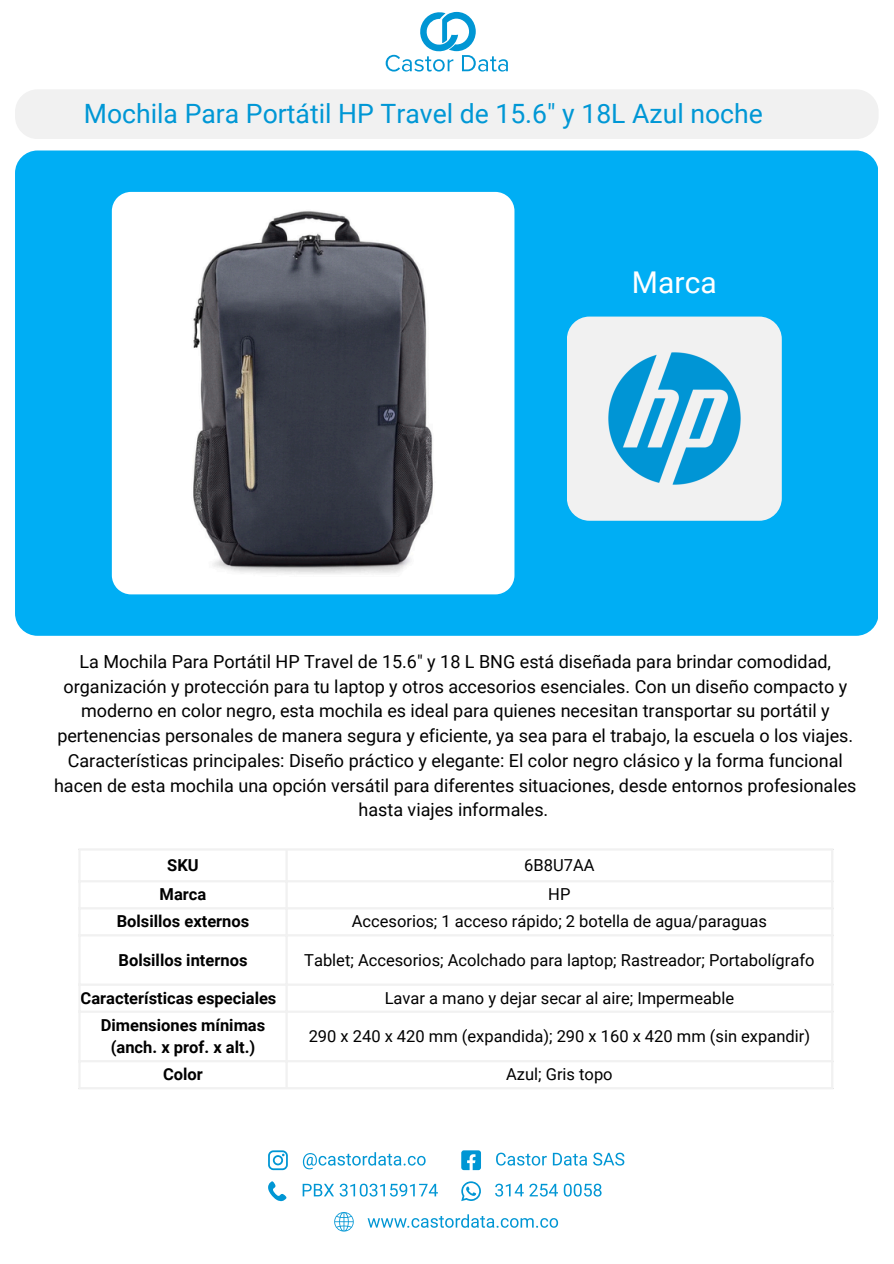
<style>
.page{position:relative;width:894px;height:1264px;background:#fff}
.page>*{position:absolute;margin:0;border:0;box-sizing:border-box;transform-origin:0 0}
.t1{font:30px "Roboto";color:#fff}
.t2{font:26.55px "Roboto";color:#0097d5}
.t3{font:18px/24.8px "Roboto";color:#000;text-align:center}
.t4{font:16.5px "Roboto";color:#000}
.t5{font:700 16.5px/22.5px "Roboto";color:#000;text-align:center}
</style>
<div class="page">
<hr style="left:78px;top:850px;width:3px;height:237px;background:#f1f1f1">
<hr style="left:285px;top:850px;width:2px;height:237px;background:#f1f1f1">
<hr style="left:830px;top:850px;width:3px;height:237px;background:#f1f1f1">
<hr style="left:78px;top:848px;width:755px;height:2px;background:#f1f1f1">
<hr style="left:78px;top:880px;width:755px;height:2px;background:#f1f1f1">
<hr style="left:78px;top:907px;width:755px;height:2px;background:#f1f1f1">
<hr style="left:78px;top:934px;width:755px;height:2px;background:#f1f1f1">
<hr style="left:78px;top:983px;width:755px;height:2px;background:#f1f1f1">
<hr style="left:78px;top:1010px;width:755px;height:2px;background:#f1f1f1">
<hr style="left:78px;top:1060px;width:755px;height:2px;background:#f1f1f1">
<hr style="left:78px;top:1087px;width:755px;height:2px;background:#f1f1f1">
<div style="left:15px;top:150px;width:862px;height:485px;background:#00aef4;border-radius:22px"></div>
<img style="left:112px;top:192px;width:402px;height:402px">
<div style="left:15px;top:89px;width:863px;height:50px;background:#f1f1f1;border-radius:22px"></div>
<div style="left:566px;top:316px;width:215px;height:205px;background:#f1f1f1;border-radius:22px"></div>
<svg style="left:385px;top:12px;width:122px;height:60px"></svg>
<svg style="left:268px;top:1150px;width:20px;height:20px"></svg>
<svg style="left:303px;top:1152px;width:122px;height:17px"></svg>
<svg style="left:496px;top:1152px;width:50px;height:13px"></svg>
<svg style="left:552px;top:1152px;width:35px;height:13px"></svg>
<svg style="left:593px;top:1152px;width:31px;height:13px"></svg>
<svg style="left:461px;top:1150px;width:20px;height:20px"></svg>
<svg style="left:302px;top:1183px;width:136px;height:13px"></svg>
<svg style="left:268px;top:1181px;width:18px;height:20px"></svg>
<svg style="left:495px;top:1183px;width:28px;height:13px"></svg>
<svg style="left:529px;top:1183px;width:72px;height:13px"></svg>
<svg style="left:461px;top:1181px;width:20px;height:20px"></svg>
<svg style="left:367px;top:1214px;width:191px;height:13px"></svg>
<svg style="left:334px;top:1212px;width:19px;height:19px"></svg>
<img style="left:608px;top:352px;width:133px;height:133px">
<p class="t2" style="left:84px;top:98px;width:680px">Mochila Para Portátil HP Travel de 15.6" y 18L Azul noche</p>
<p class="t1" style="left:631px;top:265px;width:86px">Marca</p>
<p class="t3" style="left:54px;top:649px;width:803px">La Mochila Para Portátil HP Travel de 15.6" y 18 L BNG está diseñada para brindar comodidad, organización y protección para tu laptop y otros accesorios esenciales. Con un diseño compacto y moderno en color negro, esta mochila es ideal para quienes necesitan transportar su portátil y pertenencias personales de manera segura y eficiente, ya sea para el trabajo, la escuela o los viajes.<br>Características principales: Diseño práctico y elegante: El color negro clásico y la forma funcional hacen de esta mochila una opción versátil para diferentes situaciones, desde entornos profesionales hasta viajes informales.</p>
<p class="t5" style="left:167px;top:854px;width:33px">SKU</p>
<h2 class="t4" style="left:524px;top:855px;width:72px">6B8U7AA</h2>
<p class="t5" style="left:160px;top:883px;width:48px">Marca</p>
<h1 class="t4" style="left:548px;top:885px;width:24px">HP</h1>
<p class="t5" style="left:117px;top:910px;width:134px">Bolsillos externos</p>
<p class="t4" style="left:351px;top:912px;width:417px">Accesorios; 1 acceso rápido; 2 botella de agua/paraguas</p>
<p class="t5" style="left:118px;top:948px;width:130px">Bolsillos internos</p>
<p class="t4" style="left:304px;top:950px;width:511px">Tablet; Accesorios; Acolchado para laptop; Rastreador; Portabolígrafo</p>
<p class="t5" style="left:81px;top:986px;width:197px">Características especiales</p>
<p class="t4" style="left:384px;top:988px;width:351px">Lavar a mano y dejar secar al aire; Impermeable</p>
<p class="t5" style="left:101px;top:1013px;width:166px">Dimensiones mínimas (anch. x prof. x alt.)</p>
<p class="t4" style="left:308px;top:1026px;width:502px">290 x 240 x 420 mm (expandida); 290 x 160 x 420 mm (sin expandir)</p>
<p class="t5" style="left:163px;top:1063px;width:41px">Color</p>
<p class="t4" style="left:506px;top:1065px;width:108px">Azul; Gris topo</p>
</div>
